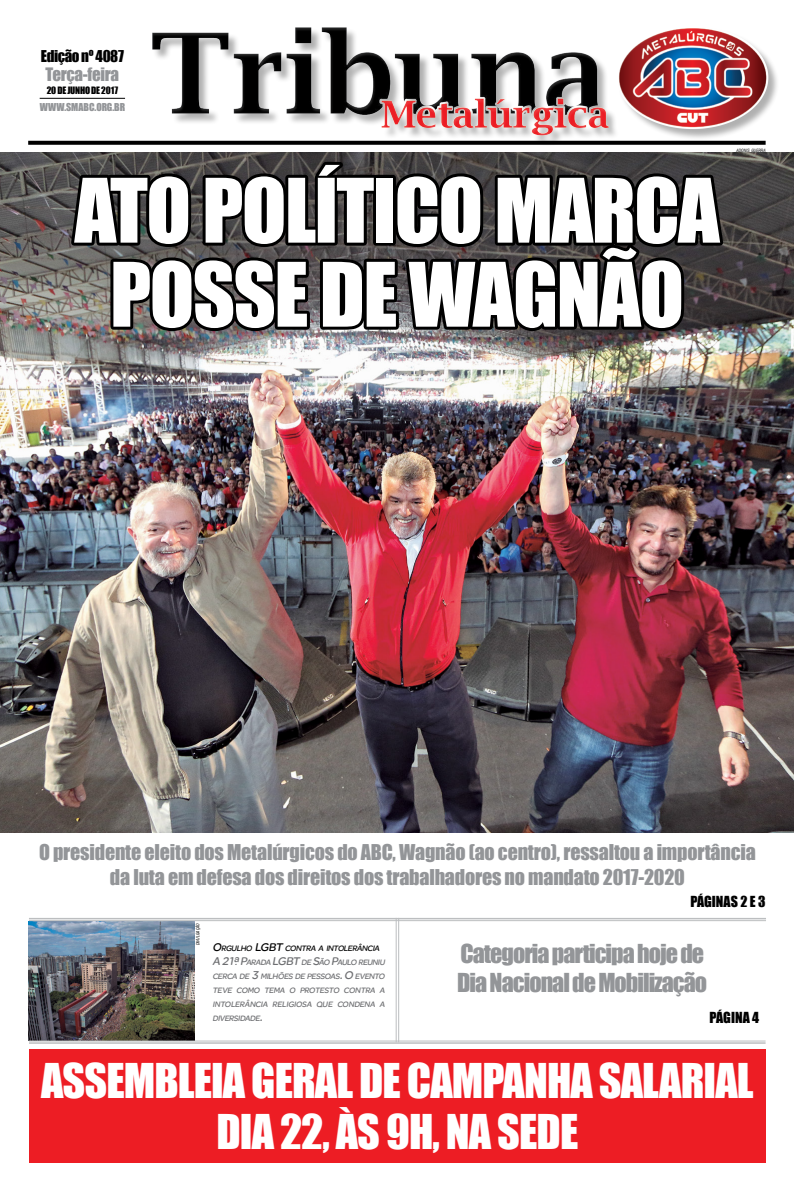
<style>
.page{position:relative;width:794px;height:1191px;background:#fff}
.page>*{position:absolute;margin:0;border:0;box-sizing:border-box;transform-origin:0 0}
.t1{font:82px/84px "Impact";letter-spacing:-.02em;color:#fff;text-align:center}
.t2{font:44px/51px "Impact";letter-spacing:-.02em;color:#fff;text-align:center}
.t3{font:24px/29px "Impact";letter-spacing:-.04em;color:#939598}
.t4{font:20px/25px "Impact";letter-spacing:-.01em;color:#939598;text-align:center}
.t5{font:17px "Impact";color:#939598}
.t6{font:15px "Impact";letter-spacing:-.025em;color:#000}
.t7{font:14px "Impact";color:#000}
.t8{font:10px "Impact";letter-spacing:-.01em;color:#939598}
.t9{font:9.4px "Impact";letter-spacing:-.015em;color:#000}
.t10{font:italic 8.4px/14px "SE Optimist Semi";color:#6d6e71}
.t11{font:italic condensed 4.4px "Swiss 721 BT";color:#000}
.s1{font-size:12px;color:#000}
.s2{color:#000}
.s3{font-size:12px}
</style>
<div class="page">
<div style="left:138px;top:4px;width:655px;height:138px;background:#fff;opacity:.16"></div>
<svg style="left:28px;top:141px;width:737px;height:4px"></svg>
<hr style="left:40px;top:98px;width:85px;height:1px;background:#000">
<img style="left:0;top:152px;width:794px;height:680px">
<img style="left:67px;top:109px;width:660px;height:287px">
<div style="left:29px;top:1049px;width:736px;height:114px;background:#ed1d24"></div>
<img style="left:29px;top:921px;width:165px;height:119px">
<hr style="left:398px;top:918px;width:1px;height:124px;background:#bcbec0">
<hr style="left:396px;top:918px;width:1px;height:124px;background:#bcbec0">
<hr style="left:29px;top:918px;width:737px;height:1px;background:#bcbec0">
<hr style="left:29px;top:920px;width:737px;height:1px;background:#bcbec0">
<hr style="left:29px;top:1042px;width:736px;height:1px;background:#bcbec0">
<hr style="left:29px;top:1040px;width:736px;height:1px;background:#bcbec0">
<h3 class="t6" style="left:41px;top:45px;width:85px">Edição nº 4087</h3>
<p class="t8" style="left:40px;top:99px;width:87px">www.smabc.org.br</p>
<h3 class="t5" style="left:46px;top:61px;width:75px">Terça-feira</h3>
<p class="t9" style="left:47px;top:83px;width:73px">20 de junho de 2017</p>
<h1 class="t1" style="left:75px;top:166px;width:646px">ato político marca posse de wagnão</h1>
<p class="t11" style="left:736px;top:147px;width:31px">ADONIS GUERRA</p>
<h3 class="t4" style="left:39px;top:839px;width:718px">O presidente eleito dos Metalúrgicos do ABC, Wagnão (ao centro), ressaltou a importância da luta em defesa dos direitos dos trabalhadores no mandato 2017-2020</h3>
<h3 class="t7" style="left:690px;top:890px;width:77px">Páginas 2 e 3</h3>
<p class="t11" style="left:195px;top:945px;width:24px;rotate:-90deg">DIVULGAÇÃO</p>
<p class="t10" style="left:212px;top:941px;width:176px"><span class="s1">O</span><span class="s2">RGULHO</span> <span class="s1">LG BT</span> <span class="s2">CONTRA A INTOLERÂNCIA </span><span class="s3">A 21ªP</span>ARADA <span class="s3">LG BT</span> DE <span class="s3">S</span>ÃO <span class="s3">P</span>AULO REUNIU CERCA DE <span class="s3">3</span> MILHÕES DE PESSOAS <span class="s3">.O</span> EVENTO TEVE COMO TEMA O PROTESTO</p>
<p class="t10" style="left:212px;top:983px;width:176px;text-align:justify;text-indent:131px">CONTRA A INTOLERÂNCIA RELIGIOSA QUE CONDENA A DIVERSIDADE<span class="s3">.</span></p>
<h3 class="t3" style="left:457px;top:938px;width:251px">Categoria participa hoje de<br>Dia Nacional de Mobilização</h3>
<h3 class="t7" style="left:709px;top:1006px;width:51px">Página 4</h3>
<h2 class="t2" style="left:41px;top:1054px;width:714px">Assembleia Geral de Campanha Salarial<br>Dia 22, às 9h, na Sede</h2>
</div>
